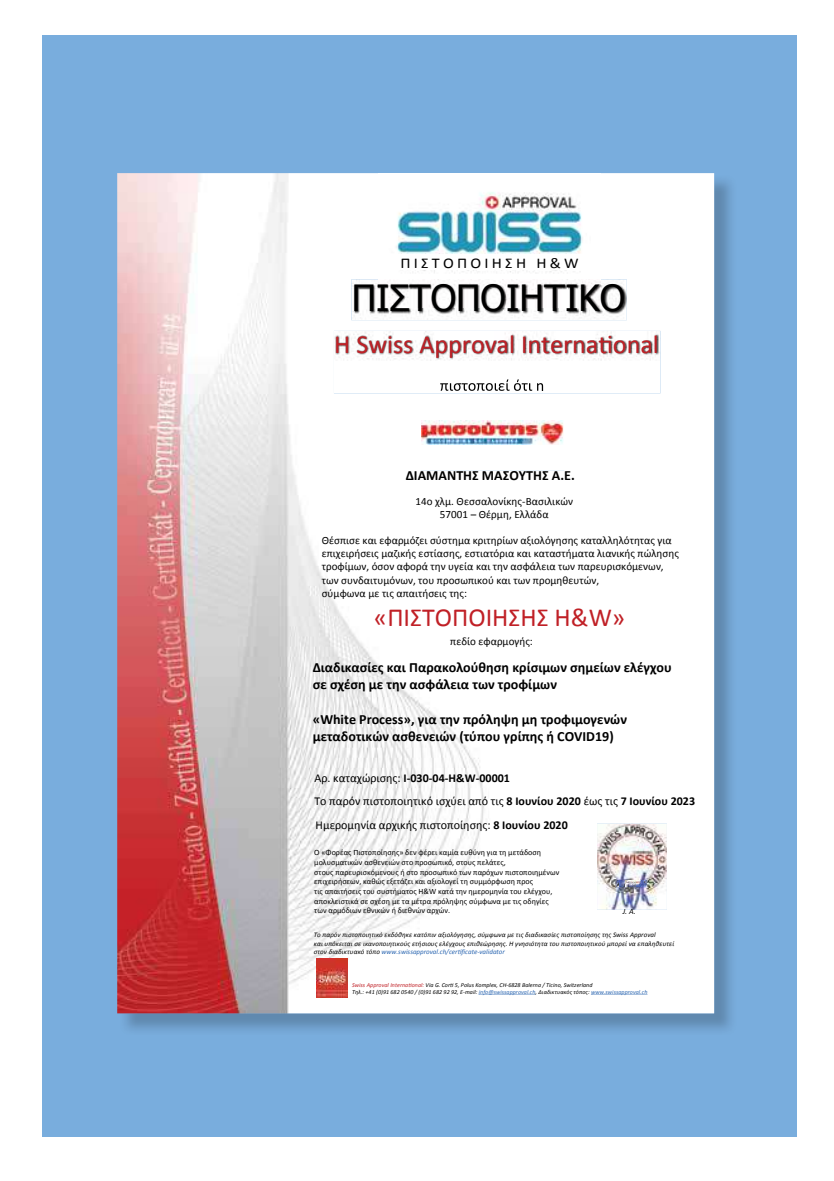
<style>
.page{position:relative;width:834px;height:1181px;background:#fff}
.page>*{position:absolute;margin:0;border:0;box-sizing:border-box;transform-origin:0 0}
.t1{font:36.05px "Tahoma";color:#000}
.t2{font:26.07px "Calibri";color:#c02026}
.t3{font:14.88px "Calibri";letter-spacing:.2em;color:#000;scale:1.09 1}
.t4{font:700 14px/16.8px "Calibri";color:#000}
.t5{font:12.08px/23.6px "Calibri";color:#000}
.t6{font:700 12.08px "Calibri";letter-spacing:.005em;color:#000}
.t7{font:11.03px/13.3px "Calibri";color:#000;text-align:center}
.t8{font:8.05px/9.6px "Calibri";color:#000}
.t9{font:italic 8.05px "Calibri";color:#000}
.t10{font:italic 7px/8.4px "Calibri";letter-spacing:.005em;color:#000}
.t11{font:italic 5.95px/7.2px "Calibri";letter-spacing:.005em;color:#000}
.s1{font-weight:400}
.s2{font-weight:700}
.s3{color:#2864b0}
.s4{color:#c02026}
</style>
<div class="page">
<div style="left:42px;top:35px;width:754px;height:1101px;background:#79addd"></div>
<img style="left:120px;top:176px;width:612px;height:854px">
<img style="left:117px;top:173px;width:597px;height:840px">
<svg style="left:478px;top:994px;width:57px;height:1px"></svg>
<svg style="left:591px;top:994px;width:56px;height:1px"></svg>
<div style="left:421px;top:394px;width:143px;height:76px;background:#fff"></div>
<img style="left:421px;top:420px;width:142px;height:24px">
<img style="left:316px;top:959px;width:32px;height:38px">
<img style="left:379px;top:173px;width:221px;height:106px">
<img style="left:597px;top:824px;width:69px;height:86px">
<svg style="left:617px;top:880px;width:29px;height:6px"></svg>
<img style="left:334px;top:331px;width:326px;height:62px">
<img style="left:440px;top:379px;width:103px;height:11px">
<img style="left:351px;top:279px;width:275px;height:41px">
<div style="left:396px;top:254px;width:188px;height:16px;background:#fff"></div>
<h3 class="t3" style="left:400px;top:254px;width:165px">ΠΙΣΤΟΠΟΙΗΣΗ H&amp;W</h3>
<h1 class="t1" style="left:351px;top:273px;width:275px">ΠΙΣΤΟΠΟΙΗΤΙΚΟ</h1>
<h2 class="t2" style="left:334px;top:327px;width:326px">Η Swiss Approval International</h2>
<h3 class="t4" style="left:406px;top:466px;width:170px">ΔΙΑΜΑΝΤΗΣ ΜΑΣΟΥΤΗΣ Α.Ε.</h3>
<h3 class="t7" style="left:415px;top:495px;width:159px">14ο χλμ. Θεσσαλονίκης-Βασιλικών<br>57001 – Θέρμη, Ελλάδα</h3>
<p class="t7" style="left:322px;top:533px;width:358px;text-align:left">Θέσπισε και εφαρμόζει σύστημα κριτηρίων αξιολόγησης καταλληλότητας για επιχειρήσεις μαζικής εστίασης, εστιατόρια και καταστήματα λιανικής πώλησης τροφίμων, όσον αφορά την υγεία και την ασφάλεια των παρευρισκόμενων, των συνδαιτυμόνων, του προσωπικού και των προμηθευτών,<br>σύμφωνα με τις απαιτήσεις της:</p>
<h2 class="t2" style="left:374px;top:601px;width:253px">«ΠΙΣΤΟΠΟΙΗΣΗΣ H&amp;W»</h2>
<h3 class="t7" style="left:450px;top:635px;width:84px">πεδίο εφαρμογής:</h3>
<h3 class="t4" style="left:313px;top:659px;width:360px">Διαδικασίες και Παρακολούθηση κρίσιμων σημείων ελέγχου σε σχέση με την ασφάλεια των τροφίμων</h3>
<h3 class="t4" style="left:313px;top:710px;width:316px">«White Process», για την πρόληψη μη τροφιμογενών μεταδοτικών ασθενειών (τύπου γρίπης ή COVID19)</h3>
<h3 class="t6" style="left:314px;top:769px;width:197px"><span class="s1">Αρ. καταχώρισης:</span> Ι-030-04-H&amp;W-00001</h3>
<h3 class="t5" style="left:314px;top:789px;width:382px">Το παρόν πιστοποιητικό ισχύει από τις <span class="s2">8 Ιουνίου 2020</span> έως τις <span class="s2">7 Ιουνίου 2023<br></span>Ημερομηνία αρχικής πιστοποίησης: <span class="s2">8 Ιουνίου 2020</span></h3>
<p class="t8" style="left:314px;top:848px;width:246px">Ο «Φορέας Πιστοποίησης» δεν φέρει καμία ευθύνη για τη μετάδοση μολυσματικών ασθενειών στο προσωπικό, στους πελάτες,<br>στους παρευρισκόμενους ή στο προσωπικό των παρόχων πιστοποιημένων επιχειρήσεων, καθώς εξετάζει και αξιολογεί τη συμμόρφωση προς<br>τις απαιτήσεις του συστήματος H&amp;W κατά την ημερομηνία του ελέγχου, αποκλειστικά σε σχέση με τα μέτρα πρόληψης σύμφωνα με τις οδηγίες των αρμόδιων εθνικών ή διεθνών αρχών.</p>
<p class="t9" style="left:622px;top:906px;width:15px">J. A.</p>
<p class="t10" style="left:314px;top:930px;width:362px">Το παρόν πιστοποιητικό εκδόθηκε κατόπιν αξιολόγησης, σύμφωνα με τις διαδικασίες πιστοποίησης της Swiss Approval<br>και υπόκειται σε ικανοποιητικούς ετήσιους ελέγχους επιθεώρησης. Η γνησιότητα του πιστοποιητικού μπορεί να επαληθευτεί στον διαδικτυακό τόπο <span class="s3">www.swissapproval.ch/certificate-validator</span></p>
<p class="t11" style="left:352px;top:980px;width:297px"><span class="s4">Swiss Approval International:</span> Via G. Corti 5, Polus Komplex, CH-6828 Balerna / Ticino, Switzerland<br>Τηλ.: +41 (0)91 682 0540 / (0)91 682 92 92, E-mail: <span class="s3">info@swissapproval.ch</span>, Διαδικτυακός τόπος: <span class="s3">www.swissapproval.ch</span></p>
</div>
